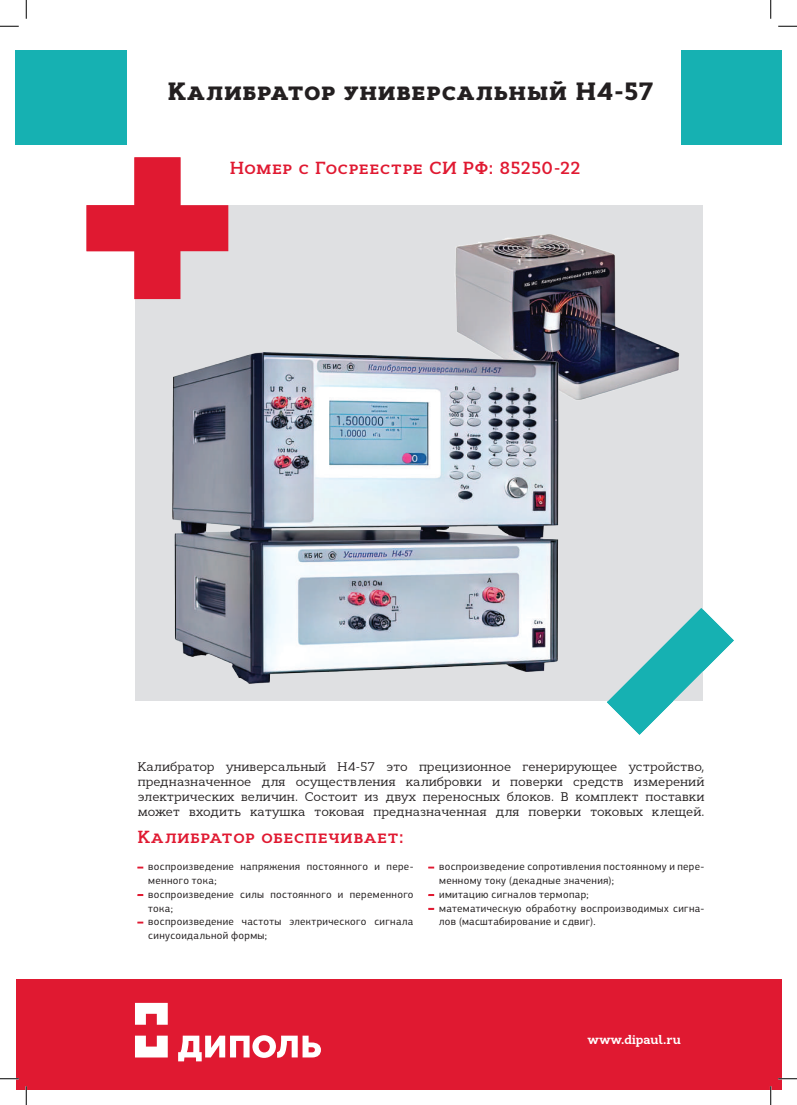
<style>
.page{position:relative;width:797px;height:1105px;background:#fff}
.page>*{position:absolute;margin:0;border:0;box-sizing:border-box;transform-origin:0 0}
.t1{font:900 25px "Cyntho Slab Pro";letter-spacing:.055em;color:#231f20}
.t2{font:600 17.5px "Cyntho Slab Pro";letter-spacing:.045em;color:#e01931}
.t3{font:12.5px/15px "Cyntho Slab Pro";color:#231f20;text-align:justify}
.t4{font:700 12.5px "Cyntho Slab Pro";letter-spacing:.005em;color:#fff}
.t5{font:10.62px/13.8px "PF Centro Sans Pro";letter-spacing:.03em;color:#231f20}
.s1{color:#e01931}
</style>
<div class="page">
<div style="left:135px;top:206px;width:567px;height:495px;background:#dfe0e2"></div>
<svg style="left:86px;top:157px;width:142px;height:142px"></svg>
<svg style="left:607px;top:608px;width:126px;height:127px"></svg>
<div style="left:16px;top:979px;width:765px;height:110px;background:#e01931"></div>
<div style="left:16px;top:50px;width:111px;height:94px;background:#16b1b2"></div>
<svg style="left:135px;top:1003px;width:33px;height:22px"></svg>
<svg style="left:135px;top:1036px;width:33px;height:21px"></svg>
<svg style="left:178px;top:1035px;width:143px;height:26px"></svg>
<div style="left:680px;top:50px;width:101px;height:94px;background:#16b1b2"></div>
<svg style="left:137px;top:894px;width:6px;height:2px"></svg>
<svg style="left:428px;top:894px;width:6px;height:2px"></svg>
<svg style="left:428px;top:908px;width:6px;height:2px"></svg>
<img style="left:455px;top:234px;width:225px;height:166px">
<img style="left:172px;top:349px;width:392px;height:335px">
<svg style="left:0;top:25px;width:19px;height:2px"></svg>
<svg style="left:778px;top:25px;width:19px;height:2px"></svg>
<svg style="left:0;top:1078px;width:19px;height:1px"></svg>
<svg style="left:778px;top:1078px;width:19px;height:1px"></svg>
<svg style="left:25px;top:0;width:2px;height:19px"></svg>
<svg style="left:25px;top:1086px;width:2px;height:19px"></svg>
<svg style="left:770px;top:0;width:1px;height:19px"></svg>
<svg style="left:770px;top:1086px;width:1px;height:19px"></svg>
<h1 class="t1" style="left:168px;top:76px;width:487px">Калибратор универсальный Н4-57</h1>
<h2 class="t2" style="left:230px;top:157px;width:351px">Номер с Госреестре СИ РФ: 85250-22</h2>
<p class="t3" style="left:138px;top:759px;width:568px">Калибратор универсальный Н4-57 это прецизионное генерирующее устройство, предназначенное для осуществления калибровки и поверки средств измерений электрических величин. Состоит из двух переносных блоков. В комплект поставки может входить катушка токовая предназначенная для поверки токовых клещей.</p>
<h2 class="t2" style="left:138px;top:826px;width:267px">Калибратор обеспечивает:</h2>
<p class="t5" style="left:148px;top:860px;width:267px;text-indent:-11px"><span class="s1">–</span> воспроизведение напряжения постоянного и пере&shy;менного тока;</p>
<p class="t5" style="left:148px;top:887px;width:267px;text-indent:-11px"><span class="s1">–</span> воспроизведение силы постоянного и переменного тока;</p>
<p class="t5" style="left:148px;top:915px;width:267px;text-indent:-11px"><span class="s1">–</span> воспроизведение частоты электрического сигнала синусоидальной формы;</p>
<p class="t5" style="left:439px;top:860px;width:267px;text-indent:-11px"><span class="s1">–</span> воспроизведение сопротивления постоянному и пере&shy;менному току (декадные значения);</p>
<p class="t5" style="left:428px;top:887px;width:162px"><span class="s1">–</span> имитацию сигналов термопар;</p>
<p class="t5" style="left:439px;top:901px;width:267px;text-indent:-11px"><span class="s1">–</span> математическую обработку воспроизводимых сигна&shy;лов (масштабирование и сдвиг).</p>
<p class="t4" style="left:588px;top:1031px;width:94px">www.dipaul.ru</p>
</div>
